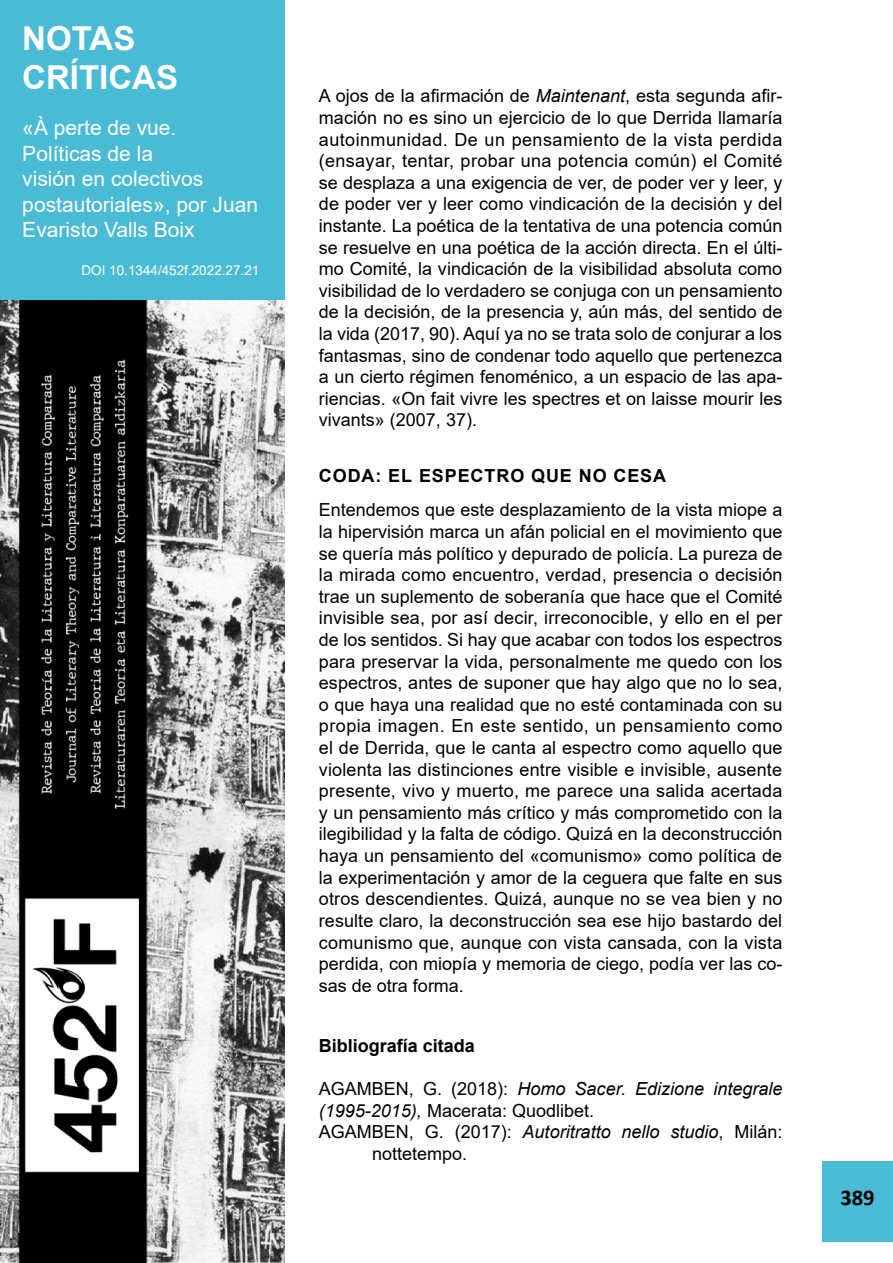
<style>
.page{position:relative;width:893px;height:1263px;background:#fff}
.page>*{position:absolute;margin:0;border:0;box-sizing:border-box;transform-origin:0 0}
.t1{font:700 33px/39px "Arial";color:#fff}
.t2{font:700 22.5px "Calibri";color:#000}
.t3{font:21px/25.5px "Arial";color:#fff}
.t4{font:18px/21.6px "Arial";color:#000;text-align:justify}
.t5{font:italic 18px "Arial";color:#000}
.t6{font:700 18px "Arial";letter-spacing:.05em;color:#000}
.t7{font:700 18px "Arial";color:#000}
.t8{font:13.5px "Arial";color:#fff}
.s1{font-style:italic}
.s2{font-style:normal}
</style>
<div class="page">
<img style="left:0;top:299px;width:285px;height:964px">
<div style="left:0;top:0;width:284px;height:300px;background:#4abbd5"></div>
<div style="left:822px;top:1161px;width:71px;height:81px;background:#4abbd5"></div>
<h1 class="t1" style="left:22px;top:19px;width:157px">NOTAS<br>CRÍTICAS</h1>
<p class="t3" style="left:22px;top:115px;width:237px">«À perte de vue.<br>Políticas de la<br>visión en colectivos postautoriales», por Juan<br>Evaristo Valls Boix</p>
<p class="t8" style="left:81px;top:261px;width:179px">DOI 10.1344/452f.2022.27.21</p>
<p class="t4" style="left:319px;top:85px;width:465px">A ojos de la afirmación de <span class="s1">Maintenant</span>, esta segunda afir&shy;mación no es sino un ejercicio de lo que Derrida llamaría autoinmunidad. De un pensamiento de la vista perdida (ensayar, tentar, probar una potencia común) el Comité se desplaza a una exigencia de ver, de poder ver y leer, y de poder ver y leer como vindicación de la decisión y del instante. La poética de la tentativa de una potencia común se resuelve en una poética de la acción directa. En el últi&shy;mo Comité, la vindicación de la visibilidad absoluta como visibilidad de lo verdadero se conjuga con un pensamiento de la decisión, de la presencia y, aún más, del sentido de la vida (2017, 90). Aquí ya no se trata solo de conjurar a los fantasmas, sino de condenar todo aquello que pertenezca a un cierto régimen fenoménico, a un espacio de las apa&shy;riencias. «On fait vivre les spectres et on laisse mourir les vivants» (2007, 37).</p>
<p class="t6" style="left:319px;top:463px;width:349px">CODA: EL ESPECTRO QUE NO CESA</p>
<p class="t4" style="left:319px;top:499px;width:465px">Entendemos que este desplazamiento de la vista miope a la hipervisión marca un afán policial en el movimiento que se quería más político y depurado de policía. La pureza de la mirada como encuentro, verdad, presencia o decisión trae un suplemento de soberanía que hace que el Comité invisible sea, por así decir, irreconocible, y ello en el per de los sentidos. Si hay que acabar con todos los espectros para preservar la vida, personalmente me quedo con los espectros, antes de suponer que hay algo que no lo sea, o que haya una realidad que no esté contaminada con su propia imagen. En este sentido, un pensamiento como el de Derrida, que le canta al espectro como aquello que violenta las distinciones entre visible e invisible, ausente presente, vivo y muerto, me parece una salida acertada y un pensamiento más crítico y más comprometido con la ilegibilidad y la falta de código. Quizá en la deconstrucción haya un pensamiento del «comunismo» como política de la experimentación y amor de la ceguera que falte en sus otros descendientes. Quizá, aunque no se vea bien y no resulte claro, la deconstrucción sea ese hijo bastardo del comunismo que, aunque con vista cansada, con la vista perdida, con miopía y memoria de ciego, podía ver las co&shy;sas de otra forma.</p>
<p class="t7" style="left:319px;top:1033px;width:158px">Bibliografía citada</p>
<p class="t5" style="left:319px;top:1077px;width:465px"><span class="s2">AGAMBEN, G. (2018):</span> Homo Sacer. Edizione integrale</p>
<p class="t4" style="left:319px;top:1099px;width:277px"><span class="s1">(1995-2015),</span> Macerata: Quodlibet.</p>
<p class="t4" style="left:319px;top:1121px;width:465px">AGAMBEN, G. (2017): <span class="s1">Autoritratto nello studio</span>, Milán:</p>
<p class="t4" style="left:372px;top:1143px;width:97px">nottetempo.</p>
<p class="t2" style="left:840px;top:1181px;width:36px">389</p>
</div>
